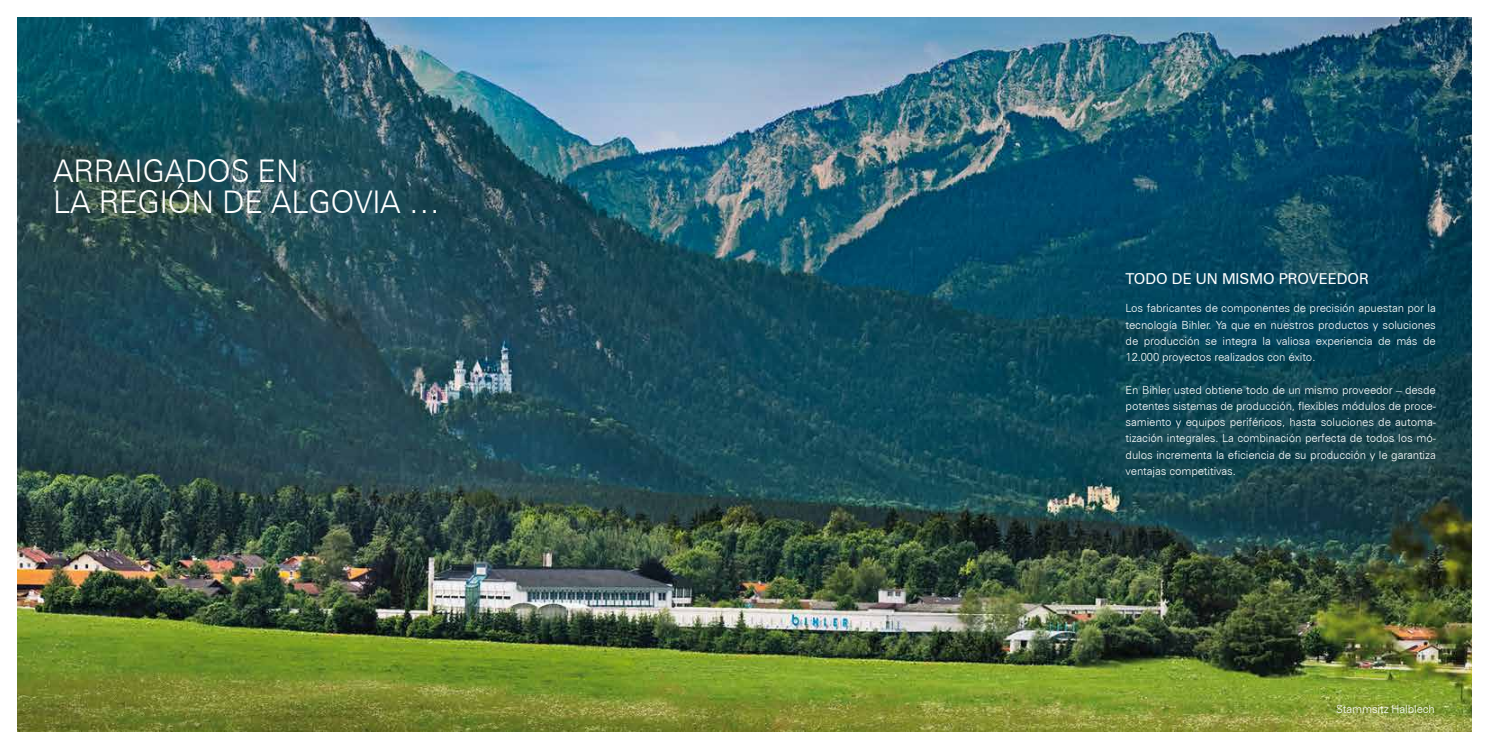
<style>
.page{position:relative;width:1489px;height:745px;background:#fff}
.page>*{position:absolute;margin:0;border:0;box-sizing:border-box;transform-origin:0 0}
.t1{font:300 31.25px/31.2px "Zurich BT";letter-spacing:-.01em;color:#fff}
.t2{font:15px "Zurich BT";color:#fff}
.t3{font:300 11.25px/16.2px "Zurich BT";letter-spacing:-.01em;color:#fff;text-align:justify}
</style>
<div class="page">
<img style="left:18px;top:18px;width:1452px;height:713px">
<h1 class="t1" style="left:53px;top:154px;width:388px">ARRAIGADOS EN<br>LA REGIÓN DE ALGOVIA …</h1>
<h2 class="t2" style="left:1125px;top:269px;width:245px">TODO DE UN MISMO PROVEEDOR</h2>
<p class="t3" style="left:1125px;top:300px;width:312px">Los fabricantes de componentes de precisión apuestan por la tecnología Bihler. Ya que en nuestros productos y soluciones de producción se integra la valiosa experiencia de más de 12.000 proyectos realizados con éxito.</p>
<p class="t3" style="left:1125px;top:381px;width:312px">En Bihler usted obtiene todo de un mismo proveedor – desde potentes sistemas de producción, flexibles módulos de proce&shy;samiento y equipos periféricos, hasta soluciones de automa&shy;tización integrales. La combinación perfecta de todos los mó&shy;dulos incrementa la eficiencia de su producción y le garantiza ventajas competitivas.</p>
<p class="t3" style="left:1335px;top:700px;width:100px">Stammsitz Halblech</p>
</div>
